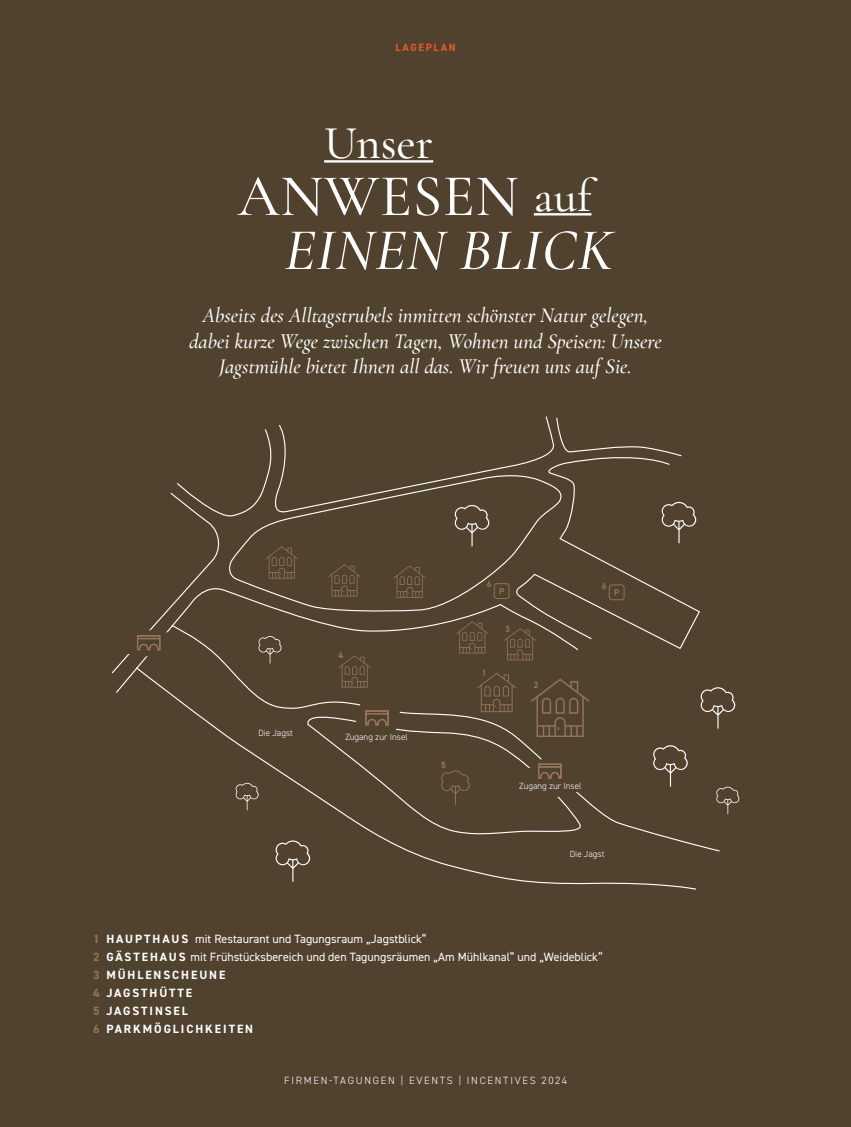
<style>
.page{position:relative;width:851px;height:1127px;background:#fff}
.page>*{position:absolute;margin:0;border:0;box-sizing:border-box;transform-origin:0 0}
.t1{font:italic 500 59.55px "Cormorant Garamond";letter-spacing:.01em;color:#fff}
.t2{font:500 59.55px "Cormorant Garamond";letter-spacing:.01em;color:#fff}
.t3{font:500 47.1px "Cormorant Garamond";color:#fff}
.t4{font:italic 500 21px/25.5px "Cormorant Garamond";color:#fff;text-align:center}
.t5{font:12px/18px "DIN2014";color:#fff}
.t6{font:300 10.5px "DIN2014";letter-spacing:.16em;color:#fff}
.t7{font:700 10.5px "DIN2014";letter-spacing:.16em;color:#ea5a2b}
.t8{font:300 9px "DIN2014";color:#fff}
.t9{font:700 9px "DIN2014";color:#947359}
.s1{font-weight:700;color:#947359}
.s2{font-weight:700}
</style>
<div class="page">
<div style="left:0;top:0;width:850px;height:1127px;background:#50422f"></div>
<hr style="left:324px;top:160px;width:109px;height:3px;background:#fff">
<hr style="left:533px;top:213px;width:58px;height:2px;background:#fff">
<svg style="left:111px;top:416px;width:628px;height:466px"></svg>
<p class="t7" style="left:395px;top:40px;width:62px">LAGEPLAN</p>
<h2 class="t3" style="left:324px;top:114px;width:111px">Unser</h2>
<h2 class="t3" style="left:533px;top:167px;width:59px">auf</h2>
<h1 class="t1" style="left:284px;top:215px;width:330px">EINEN BLICK</h1>
<h1 class="t2" style="left:237px;top:160px;width:282px">ANWESEN</h1>
<h3 class="t4" style="left:189px;top:303px;width:474px">Abseits des Alltagstrubels inmitten schönster Natur gelegen, dabei kurze Wege zwischen Tagen, Wohnen und Speisen: Unsere<br>Jagstmühle bietet Ihnen all das. Wir freuen uns auf Sie.</h3>
<p class="t9" style="left:486px;top:578px;width:6px">6</p>
<p class="t9" style="left:601px;top:580px;width:6px">6</p>
<p class="t8" style="left:258px;top:728px;width:36px">Die Jagst</p>
<p class="t9" style="left:338px;top:649px;width:6px">4</p>
<p class="t8" style="left:345px;top:731px;width:64px">Zugang zur Insel</p>
<p class="t9" style="left:441px;top:759px;width:6px">5</p>
<p class="t9" style="left:482px;top:667px;width:6px">1</p>
<p class="t9" style="left:505px;top:622px;width:6px">3</p>
<p class="t9" style="left:533px;top:678px;width:6px">2</p>
<p class="t8" style="left:519px;top:780px;width:64px">Zugang zur Insel</p>
<p class="t8" style="left:569px;top:848px;width:36px">Die Jagst</p>
<p class="t5" style="left:93px;top:929px;width:511px"><span class="s1">1</span> <span class="s2">H A U P T H A U S</span> mit Restaurant und Tagungsraum „Jagstblick“<br><span class="s1">2</span> <span class="s2">GÄ S T E H A U S</span> mit Frühstücksbereich und den Tagungsräumen „Am Mühlkanal“ und „Weideblick“ <span class="s1">3</span> <span class="s2">MÜHLENSCHEUNE<br></span><span class="s1">4</span> <span class="s2">JAGSTHÜTTE<br></span><span class="s1">5</span> <span class="s2">JAGSTINSEL<br></span><span class="s1">6</span> <span class="s2">PARKMÖGLICHKEITEN</span></p>
<p class="t6" style="left:284px;top:1074px;width:284px">FIRMEN-TAGUNGEN | EVENTS | INCENTIVES 2024</p>
</div>
